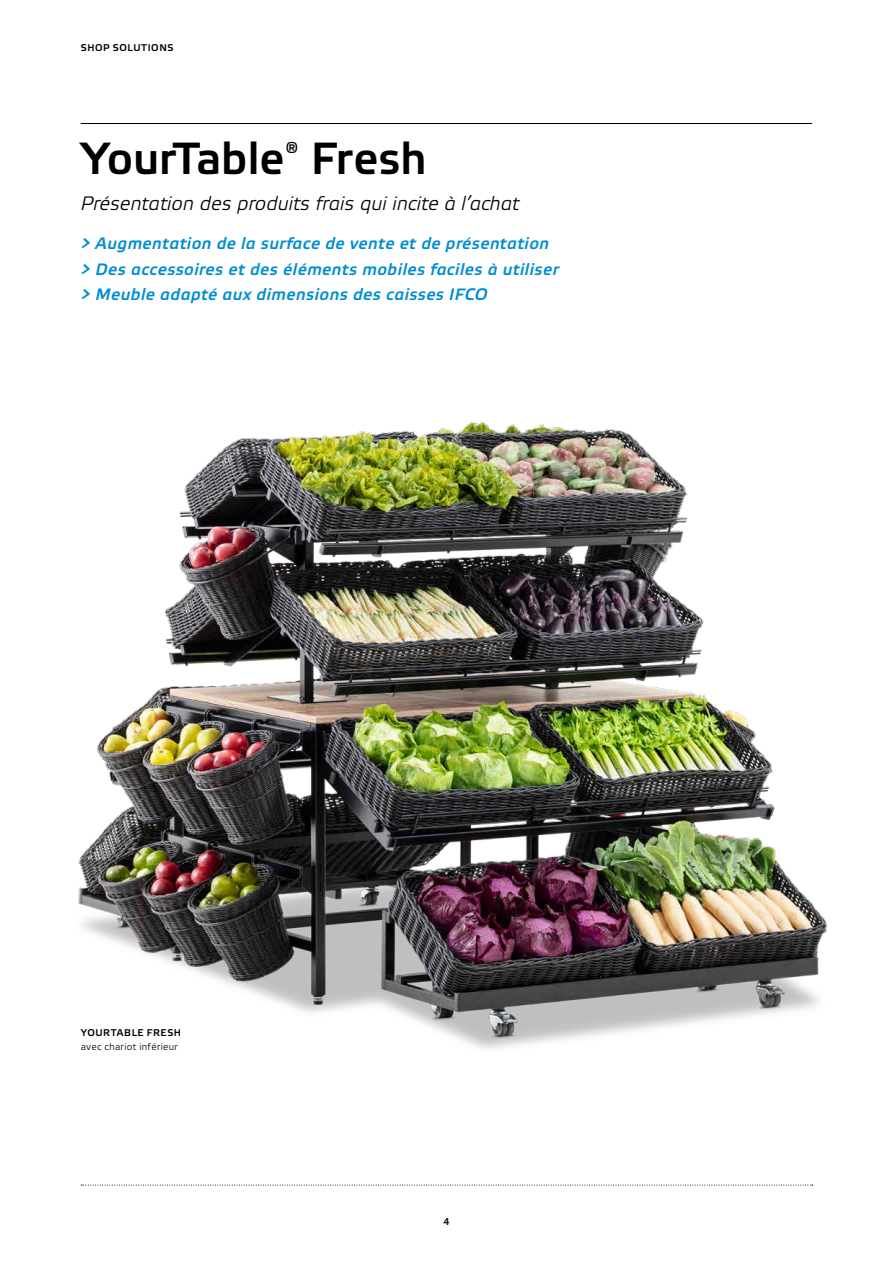
<style>
.page{position:relative;width:893px;height:1263px;background:#fff}
.page>*{position:absolute;margin:0;border:0;box-sizing:border-box;transform-origin:0 0}
.t1{font:500 45px "Wanzl Etelka";letter-spacing:-.005em;color:#000}
.t2{font:italic 300 19.5px "Wanzl Etelka";letter-spacing:.005em;color:#000}
.t3{font:italic 500 16.5px/25.5px "Wanzl Etelka";letter-spacing:.03em;color:#008dd1}
.t4{font:500 9.75px "Wanzl Etelka";letter-spacing:.05em;color:#000}
.t5{font:300 9.75px "Wanzl Etelka";letter-spacing:.03em;color:#000}
</style>
<div class="page">
<svg style="left:81px;top:1185px;width:732px;height:1px"></svg>
<img style="left:78px;top:421px;width:750px;height:628px">
<hr style="left:81px;top:123px;width:731px;height:1px;background:#000">
<p class="t4" style="left:81px;top:42px;width:94px">SHOP SOLUTIONS</p>
<h1 class="t1" style="left:81px;top:132px;width:347px">YourTable<sup>®</sup> Fresh</h1>
<p class="t2" style="left:81px;top:192px;width:441px">Présentation des produits frais qui incite à l’achat</p>
<p class="t3" style="left:81px;top:232px;width:480px">&gt; Augmentation de la surface de vente et de présentation &gt; Des accessoires et des éléments mobiles faciles à utiliser &gt; Meuble adapté aux dimensions des caisses IFCO</p>
<p class="t4" style="left:81px;top:1027px;width:102px">YOURTABLE FRESH</p>
<p class="t5" style="left:81px;top:1041px;width:99px">avec chariot inférieur</p>
<p class="t4" style="left:443px;top:1215px;width:8px">4</p>
</div>
